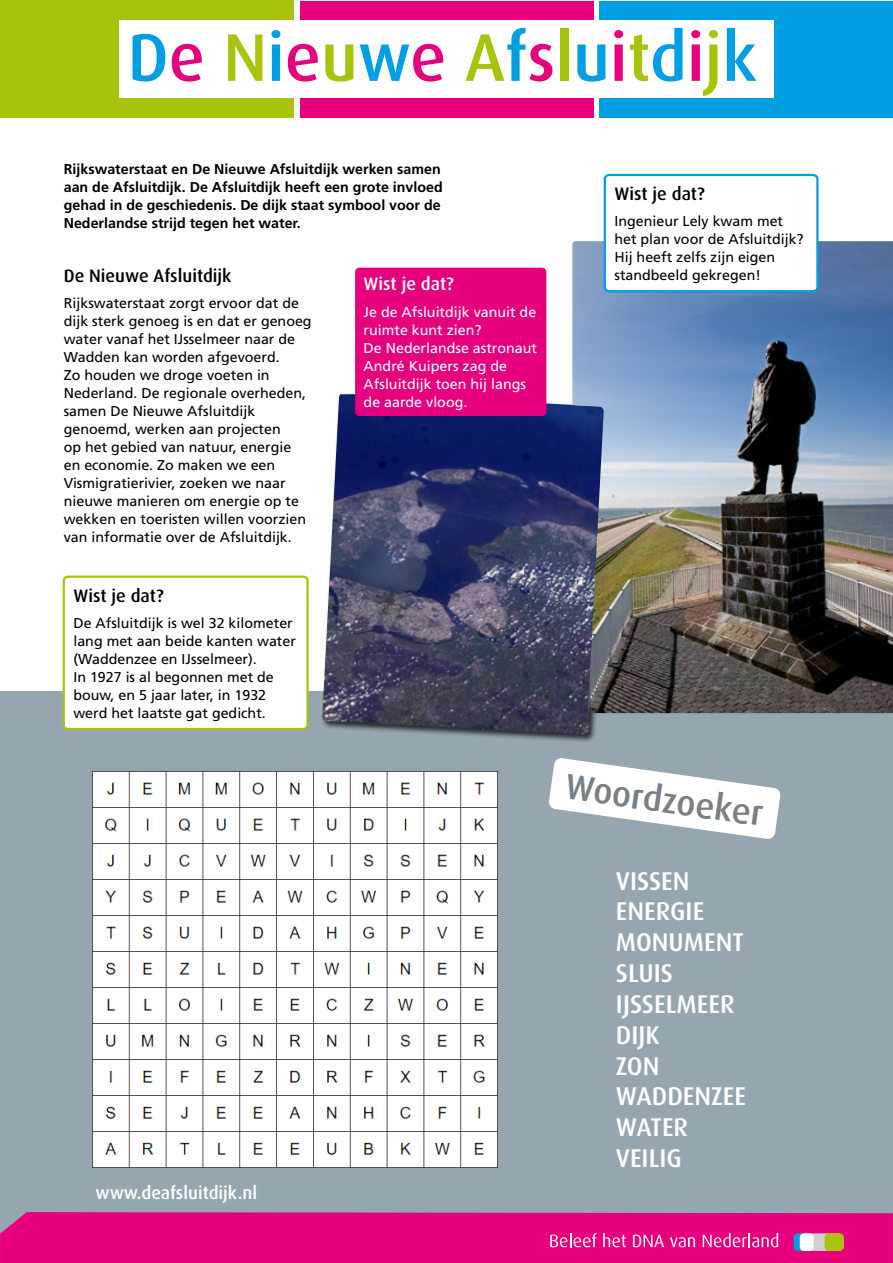
<style>
.page{position:relative;width:893px;height:1263px;background:#fff}
.page>*{position:absolute;margin:0;border:0;box-sizing:border-box;transform-origin:0 0}
.KOP_45pt__H1{font:500 67.5px "Dax";color:#009fe3}
.Woordzoeker{font:500 35.55px "Dax";color:#768089}
.Rijtje_Woorden{font:500 25.65px "Dax";color:#fff}
.Kopje_Dax_12pt__H2{font:500 18px "Dax";color:#000}
.Kopje_Dax_12pt__H2-2{font:500 18px "Dax";color:#fff}
.Brood__P{font:14.25px/18px "Frutiger";color:#000}
.Intro{font:700 14.25px/18px "Frutiger";color:#000}
.Brood__P-2{font:14.25px/18px "Frutiger";color:#fff}
.s1{color:#e6007d}
.s2{color:#a9c30c}
</style>
<div class="page">
<div style="left:0;top:691px;width:893px;height:572px;background:#95a6b0"></div>
<div style="left:0;top:0;width:293px;height:118px;background:#a9c30c"></div>
<div style="left:300px;top:1px;width:293px;height:117px;background:#e6007d"></div>
<div style="left:600px;top:1px;width:293px;height:117px;background:#009fe3"></div>
<div style="left:0;top:1212px;width:893px;height:51px;background:#e6007d"></div>
<svg style="left:550px;top:1233px;width:46px;height:14px"></svg>
<svg style="left:603px;top:1233px;width:23px;height:14px"></svg>
<svg style="left:633px;top:1234px;width:31px;height:13px"></svg>
<svg style="left:670px;top:1237px;width:25px;height:10px"></svg>
<svg style="left:703px;top:1233px;width:75px;height:14px"></svg>
<svg style="left:794px;top:1233px;width:18px;height:18px"></svg>
<div style="left:800px;top:1233px;width:44px;height:18px;background:#cfd0d2;border-radius:6px"></div>
<div style="left:825px;top:1233px;width:19px;height:18px;background:#a9c30c;border-radius:4px"></div>
<div style="left:800px;top:1233px;width:14px;height:18px;background:#fff;border-radius:4px"></div>
<div style="left:119px;top:20px;width:655px;height:78px;background:#fff"></div>
<div style="left:64px;top:577px;width:244px;height:152px;background:#fff;border-radius:4px"></div>
<div style="left:63px;top:575px;width:246px;height:155px;border:2px solid #a9c30c;border-radius:4px"></div>
<div style="left:321px;top:392px;width:292px;height:351px;background:#000;opacity:.75"></div>
<img style="left:322px;top:394px;width:283px;height:341px">
<div style="left:355px;top:268px;width:191px;height:148px;background:#e6007d;border-radius:4px"></div>
<img style="left:572px;top:241px;width:321px;height:472px">
<svg style="left:603px;top:173px;width:217px;height:120px"></svg>
<img style="left:93px;top:771px;width:405px;height:396px">
<svg style="left:549px;top:758px;width:232px;height:81px"></svg>
<h1 class="KOP_45pt__H1" style="left:128px;top:20px;width:630px">D<span class="s1">e</span> <span class="s2">N</span>i<span class="s1">e</span><span class="s2">u</span>w<span class="s1">e</span> <span class="s2">A</span>f<span class="s1">s</span><span class="s2">l</span>u<span class="s1">i</span><span class="s2">t</span>d<span class="s1">i</span><span class="s2">j</span>k</h1>
<p class="Intro" style="left:64px;top:160px;width:381px">Rijkswaterstaat en De Nieuwe Afsluitdijk werken samen aan de Afsluitdijk. De Afsluitdijk heeft een grote invloed gehad in de geschiedenis. De dijk staat symbool voor de Nederlandse strijd tegen het water.</p>
<h2 class="Kopje_Dax_12pt__H2" style="left:64px;top:265px;width:169px">De Nieuwe Afsluitdijk</h2>
<p class="Brood__P" style="left:64px;top:294px;width:249px">Rijkswaterstaat zorgt ervoor dat de dijk sterk genoeg is en dat er genoeg water vanaf het IJsselmeer naar de<br>Wadden kan worden afgevoerd.<br>Zo houden we droge voeten in<br>Nederland. De regionale overheden, samen De Nieuwe Afsluitdijk genoemd, werken aan projecten<br>op het gebied van natuur, energie<br>en economie. Zo maken we een<br>Vismigratierivier, zoeken we naar nieuwe manieren om energie op te wekken en toeristen willen voorzien van informatie over de Afsluitdijk.</p>
<h2 class="Kopje_Dax_12pt__H2-2" style="left:364px;top:274px;width:92px">Wist je dat?</h2>
<p class="Brood__P-2" style="left:364px;top:302px;width:175px">Je de Afsluitdijk vanuit de ruimte kunt zien?<br>De Nederlandse astronaut<br>André Kuipers zag de<br>Afsluitdijk toen hij langs de aarde vloog.</p>
<h2 class="Kopje_Dax_12pt__H2" style="left:73px;top:585px;width:92px">Wist je dat?</h2>
<p class="Brood__P" style="left:73px;top:614px;width:224px">De Afsluitdijk is wel 32 kilometer lang met aan beide kanten water (Waddenzee en IJsselmeer).</p>
<p class="Brood__P" style="left:73px;top:668px;width:202px">In 1927 is al begonnen met de bouw, en 5 jaar later, in 1932 werd het laatste gat gedicht.</p>
<p class="Kopje_Dax_12pt__H2-2" style="left:96px;top:1183px;width:163px">www.deafsluitdijk.nl</p>
<h2 class="Kopje_Dax_12pt__H2" style="left:614px;top:183px;width:92px">Wist je dat?</h2>
<p class="Brood__P" style="left:614px;top:212px;width:191px">Ingenieur Lely kwam met het plan voor de Afsluitdijk?<br>Hij heeft zelfs zijn eigen standbeeld gekregen!</p>
<h2 class="Woordzoeker" style="left:568px;top:766px;width:201px;rotate:8deg">Woordzoeker</h2>
<p class="Rijtje_Woorden" style="left:616px;top:866px;width:75px">VISSEN</p>
<p class="Rijtje_Woorden" style="left:616px;top:897px;width:90px">ENERGIE</p>
<p class="Rijtje_Woorden" style="left:616px;top:928px;width:129px">MONUMENT</p>
<p class="Rijtje_Woorden" style="left:616px;top:959px;width:59px">SLUIS</p>
<p class="Rijtje_Woorden" style="left:616px;top:990px;width:120px">IJSSELMEER</p>
<p class="Rijtje_Woorden" style="left:616px;top:1020px;width:45px">DIJK</p>
<p class="Rijtje_Woorden" style="left:616px;top:1051px;width:45px">ZON</p>
<p class="Rijtje_Woorden" style="left:616px;top:1082px;width:132px">WADDENZEE</p>
<p class="Rijtje_Woorden" style="left:616px;top:1113px;width:74px">WATER</p>
<p class="Rijtje_Woorden" style="left:616px;top:1144px;width:68px">VEILIG</p>
</div>
